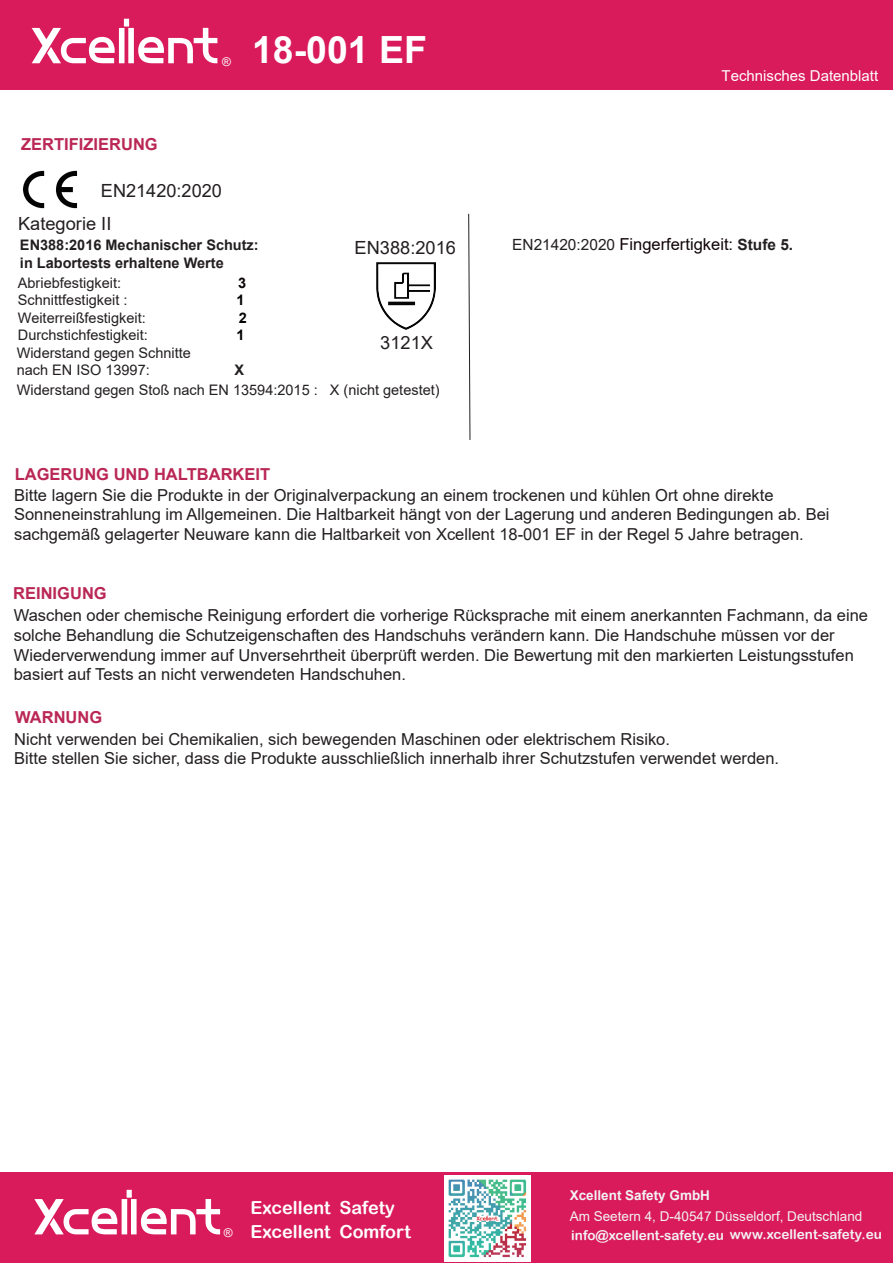
<style>
.page{position:relative;width:893px;height:1263px;background:#fff}
.page>*{position:absolute;margin:0;border:0;box-sizing:border-box;transform-origin:0 0}
.t1{font:700 37.5px "Arial";color:#fff}
.t2{font:18.15px "Arial";color:#231f20}
.t3{font:18px/24.8px "Arial Rounded MT Bold";color:#fff}
.t4{font:16.5px/19.8px "Arial";color:#231f20}
.t5{font:700 16.5px "Arial";color:#ba2755}
.t6{font:16.5px "Arial";color:#100408}
.t7{font:15px "Arial";color:#fff}
.t8{font:14.55px/17.4px "Arial";color:#231f20}
.t9{font:700 14.55px/17.4px "Arial";color:#231f20}
.t10{font:700 14.55px "Arial";color:#030303}
.t11{font:700 14.55px "Arial";color:#090306}
.t12{font:13.5px "Arial Rounded MT Bold";color:#f2f3f4}
.t13{font:13.5px "Arial";color:#f2f3f4}
.t14{font:700 13.5px "Arial";color:#f2f3f4}
.t15{font:12px "Arial";color:#fff}
.s1{font-size:15.45px;color:#231f20}
.s2{font-weight:700;font-size:15.45px;color:#231f20}
</style>
<div class="page">
<div style="left:0;top:1173px;width:893px;height:90px;background:#d91a5b"></div>
<svg style="left:34px;top:1190px;width:186px;height:44px"></svg>
<img style="left:445px;top:1176px;width:85px;height:85px">
<div style="left:0;top:0;width:893px;height:89px;background:#d91a5b"></div>
<svg style="left:32px;top:19px;width:185px;height:44px"></svg>
<img style="left:376px;top:263px;width:59px;height:67px">
<img style="left:22px;top:170px;width:56px;height:39px">
<svg style="left:468px;top:213px;width:2px;height:227px"></svg>
<p class="t15" style="left:222px;top:54px;width:10px">®</p>
<h1 class="t1" style="left:252px;top:23px;width:177px">18-001 EF</h1>
<p class="t5" style="left:21px;top:132px;width:138px">ZERTIFIZIERUNG</p>
<p class="t2" style="left:101px;top:178px;width:123px">EN21420:2020</p>
<p class="t2" style="left:18px;top:211px;width:95px">Kategorie II</p>
<p class="t9" style="left:20px;top:236px;width:240px">EN388:2016 Mechanischer Schutz: in Labortests erhaltene Werte</p>
<p class="t8" style="left:18px;top:274px;width:105px">Abriebfestigkeit:</p>
<p class="t11" style="left:238px;top:273px;width:10px">3</p>
<p class="t8" style="left:18px;top:292px;width:111px">Schnittfestigkeit :</p>
<p class="t10" style="left:237px;top:290px;width:10px">1</p>
<p class="t8" style="left:18px;top:309px;width:129px">Weiterreißfestigkeit:</p>
<p class="t10" style="left:239px;top:307px;width:10px">2</p>
<p class="t8" style="left:18px;top:326px;width:131px">Durchstichfestigkeit:</p>
<p class="t10" style="left:237px;top:325px;width:10px">1</p>
<p class="t8" style="left:17px;top:344px;width:176px">Widerstand gegen Schnitte nach EN ISO 13997:</p>
<p class="t9" style="left:235px;top:362px;width:11px">X</p>
<p class="t2" style="left:355px;top:235px;width:103px">EN388:2016</p>
<p class="t2" style="left:380px;top:330px;width:54px">3121X</p>
<p class="t8" style="left:17px;top:381px;width:424px">Widerstand gegen Stoß nach EN 13594:2015 : X (nicht getestet)</p>
<p class="t7" style="left:722px;top:65px;width:158px">Technisches Datenblatt</p>
<p class="t6" style="left:512px;top:233px;width:282px"><span class="s1">EN21420:2020</span> Fingerfertigkeit: <span class="s2">Stufe 5.</span></p>
<p class="t5" style="left:15px;top:463px;width:257px">LAGERUNG UND HALTBARKEIT</p>
<p class="t4" style="left:14px;top:485px;width:817px">Bitte lagern Sie die Produkte in der Originalverpackung an einem trockenen und kühlen Ort ohne direkte<br>Sonneneinstrahlung im Allgemeinen. Die Haltbarkeit hängt von der Lagerung und anderen Bedingungen ab. Bei sachgemäß gelagerter Neuware kann die Haltbarkeit von Xcellent 18-001 EF in der Regel 5 Jahre betragen.</p>
<p class="t5" style="left:13px;top:581px;width:95px">REINIGUNG</p>
<p class="t4" style="left:14px;top:605px;width:856px">Waschen oder chemische Reinigung erfordert die vorherige Rücksprache mit einem anerkannten Fachmann, da eine solche Behandlung die Schutzeigenschaften des Handschuhs verändern kann. Die Handschuhe müssen vor der Wiederverwendung immer auf Unversehrtheit überprüft werden. Die Bewertung mit den markierten Leistungsstufen basiert auf Tests an nicht verwendeten Handschuhen.</p>
<p class="t5" style="left:15px;top:705px;width:89px">WARNUNG</p>
<p class="t4" style="left:14px;top:729px;width:766px">Nicht verwenden bei Chemikalien, sich bewegenden Maschinen oder elektrischem Risiko.<br>Bitte stellen Sie sicher, dass die Produkte ausschließlich innerhalb ihrer Schutzstufen verwendet werden.</p>
<p class="t14" style="left:570px;top:1186px;width:142px">Xcellent Safety GmbH</p>
<p class="t13" style="left:570px;top:1207px;width:294px">Am Seetern 4, D-40547 Düsseldorf, Deutschland</p>
<p class="t3" style="left:250px;top:1195px;width:162px">Excellent Safety<br>Excellent Comfort</p>
<p class="t15" style="left:224px;top:1225px;width:10px">®</p>
<p class="t12" style="left:571px;top:1227px;width:312px">info@xcellent-safety.eu www.xcellent-safety.eu</p>
</div>
